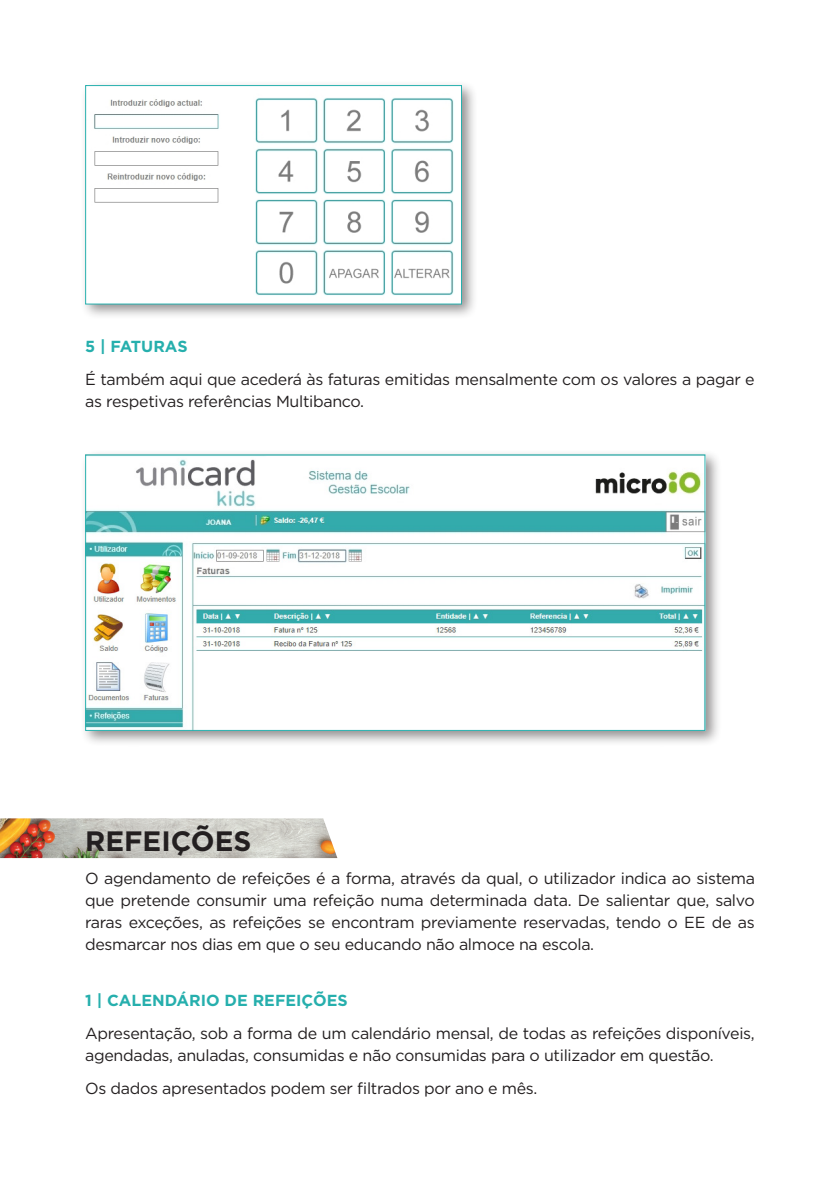
<style>
.page{position:relative;width:840px;height:1191px;background:#fff}
.page>*{position:absolute;margin:0;border:0;box-sizing:border-box;transform-origin:0 0}
.t1{font:700 28px "Gotham";color:#231f20}
.TEXTO-COM-ESPAÇO{font:16px/22px "Gotham";letter-spacing:-.02em;color:#231f20}
.t2{font:700 16px "Gotham";color:#26afad}
</style>
<div class="page">
<img style="left:0;top:818px;width:337px;height:40px">
<div style="left:80px;top:80px;width:398px;height:240px;background:#231f20;opacity:.5"></div>
<img style="left:87px;top:87px;width:372px;height:215px">
<div style="left:80px;top:449px;width:641px;height:298px;background:#231f20;opacity:.5"></div>
<img style="left:87px;top:456px;width:616px;height:273px">
<div style="left:85px;top:454px;width:620px;height:277px;border:1px solid #26afad"></div>
<div style="left:85px;top:85px;width:376px;height:219px;border:1px solid #26afad"></div>
<p class="t2" style="left:85px;top:336px;width:104px">5 | FATURAS</p>
<p class="TEXTO-COM-ESPAÇO" style="left:85px;top:368px;width:670px">É também aqui que acederá às faturas emitidas mensalmente com os valores a pagar e as respetivas referências Multibanco.</p>
<p class="t1" style="left:85px;top:822px;width:168px">REFEIÇÕES</p>
<p class="TEXTO-COM-ESPAÇO" style="left:85px;top:867px;width:671px;text-align:justify">O agendamento de refeições é a forma, através da qual, o utilizador indica ao sistema que pretende consumir uma refeição numa determinada data. De salientar que, salvo raras exceções, as refeições se encontram previamente reservadas, tendo o EE de as desmarcar nos dias em que o seu educando não almoce na escola.</p>
<p class="t2" style="left:85px;top:989px;width:264px">1 | CALENDÁRIO DE REFEIÇÕES</p>
<p class="TEXTO-COM-ESPAÇO" style="left:85px;top:1022px;width:670px">Apresentação, sob a forma de um calendário mensal, de todas as refeições disponíveis, agendadas, anuladas, consumidas e não consumidas para o utilizador em questão.</p>
<p class="TEXTO-COM-ESPAÇO" style="left:85px;top:1077px;width:453px">Os dados apresentados podem ser filtrados por ano e mês.</p>
</div>
